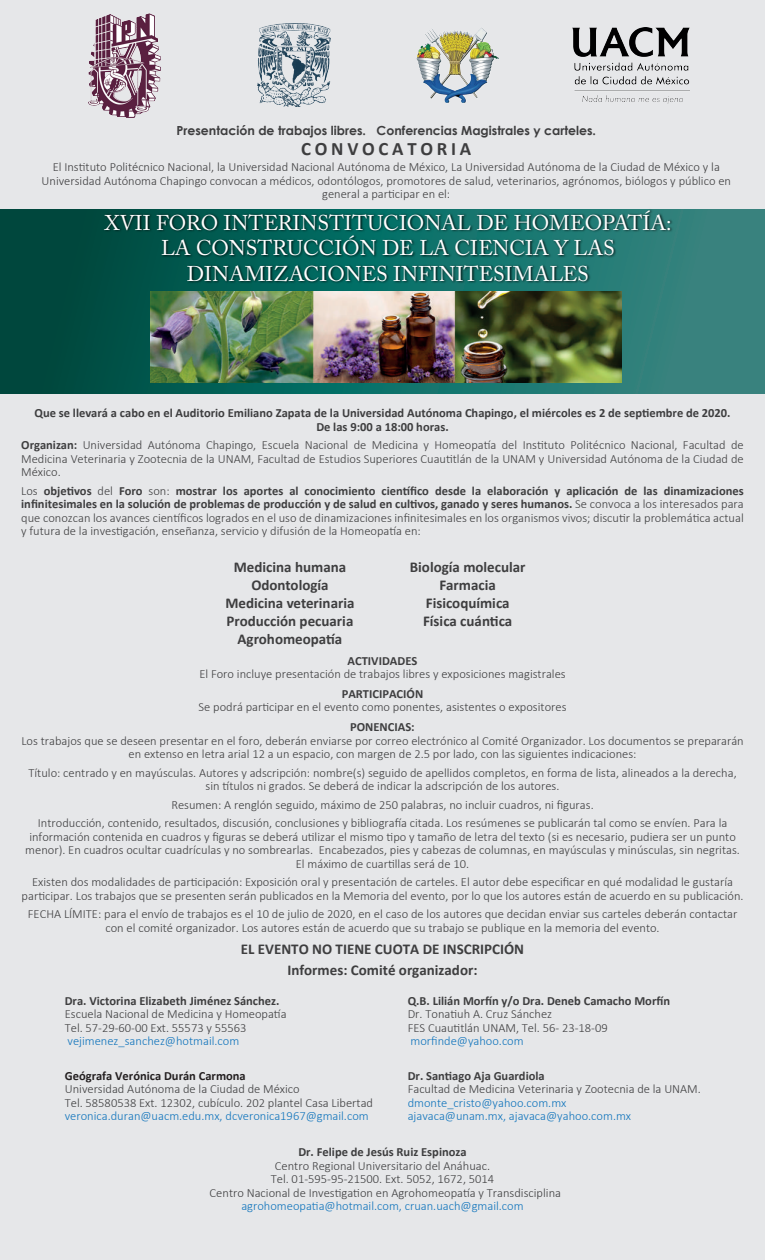
<style>
.page{position:relative;width:765px;height:1260px;background:#fff}
.page>*{position:absolute;margin:0;border:0;box-sizing:border-box;transform-origin:0 0}
.t1{font:21.25px/25.5px "Adobe Caslon Pro";color:#fff;text-align:center}
.t2{font:700 18.88px "Calibri";letter-spacing:.2em;color:#3e3e3f}
.t3{font:700 15px/18px "Calibri";color:#3e3e3f;text-align:center}
.t4{font:300 12.5px/13.5px "Calibri";color:#3e3e3f;text-align:center}
.t5{font:700 12.5px/13.5px "Calibri";color:#3e3e3f;text-align:center}
.t6{font:300 12.5px/13.5px "Calibri";color:#1074bc}
.t7{font:700 12.5px "Century Gothic";color:#3e3e3f}
.t8{font:700 12.5px "Calibri";color:#231f20}
.s1{font-weight:700}
</style>
<div class="page">
<div style="left:0;top:204px;width:765px;height:191px;background:linear-gradient(to right,#004b40,#368d89)"></div>
<div style="left:0;top:0;width:765px;height:209px;background:#e6e7e9"></div>
<div style="left:0;top:395px;width:765px;height:865px;background:#e6e7e9"></div>
<img style="left:89px;top:13px;width:71px;height:104px">
<img style="left:257px;top:23px;width:73px;height:84px">
<img style="left:416px;top:28px;width:83px;height:75px">
<img style="left:572px;top:27px;width:118px;height:76px">
<img style="left:151px;top:378px;width:471px;height:5px">
<img style="left:93px;top:209px;width:592px;height:169px">
<p class="t7" style="left:176px;top:121px;width:421px">Presentación de trabajos libres. Conferencias Magistrales y carteles.</p>
<h2 class="t2" style="left:301px;top:137px;width:172px">CONVOCATORIA</h2>
<p class="t4" style="left:42px;top:160px;width:691px">El Instituto Politécnico Nacional, la Universidad Nacional Autónoma de México, La Universidad Autónoma de la Ciudad de México y la<br>Universidad Autónoma Chapingo convocan a médicos, odontólogos, promotores de salud, veterinarios, agrónomos, biólogos y público en general a participar en el:</p>
<h1 class="t1" style="left:105px;top:209px;width:568px">XVII FORO INTERINSTITUCIONAL DE HOMEOPATÍA:<br>LA CONSTRUCCIÓN DE LA CIENCIA Y LAS<br>DINAMIZACIONES INFINITESIMALES</h1>
<p class="t5" style="left:34px;top:406px;width:698px">Que se llevará a cabo en el Auditorio Emiliano Zapata de la Universidad Autónoma Chapingo, el miércoles es 2 de septiembre de 2020.<br>De las 9:00 a 18:00 horas.</p>
<p class="t4" style="left:21px;top:438px;width:724px;text-align:justify"><span class="s1">Organizan:</span> Universidad Autónoma Chapingo, Escuela Nacional de Medicina y Homeopatía del Instituto Politécnico Nacional, Facultad de Medicina Veterinaria y Zootecnia de la UNAM, Facultad de Estudios Superiores Cuautitlán de la UNAM y Universidad Autónoma de la Ciudad de México.</p>
<p class="t4" style="left:21px;top:484px;width:724px;text-align:justify">Los <span class="s1">objetivos</span> del <span class="s1">Foro</span> son: <span class="s1">mostrar los aportes al conocimiento científico desde la elaboración y aplicación de las dinamizaciones infinitesimales en la solución de problemas de producción y de salud en cultivos, ganado y seres humanos.</span> Se convoca a los interesados para que conozcan los avances científicos logrados en el uso de dinamizaciones infinitesimales en los organismos vivos; discutir la problemática actual y futura de la investigación, enseñanza, servicio y difusión de la Homeopatía en:</p>
<p class="t3" style="left:225px;top:558px;width:131px">Medicina humana<br>Odontología<br>Medicina veterinaria<br>Producción pecuaria<br>Agrohomeopatía</p>
<p class="t3" style="left:410px;top:558px;width:117px">Biología molecular<br>Farmacia<br>Fisicoquímica<br>Física cuántica</p>
<p class="t5" style="left:348px;top:654px;width:71px">ACTIVIDADES</p>
<p class="t4" style="left:199px;top:667px;width:368px">El Foro incluye presentación de trabajos libres y exposiciones magistrales</p>
<p class="t5" style="left:342px;top:687px;width:83px">PARTICIPACIÓN</p>
<p class="t4" style="left:199px;top:700px;width:369px">Se podrá participar en el evento como ponentes, asistentes o expositores</p>
<p class="t5" style="left:350px;top:720px;width:66px">PONENCIAS:</p>
<p class="t4" style="left:21px;top:734px;width:724px">Los trabajos que se deseen presentar en el foro, deberán enviarse por correo electrónico al Comité Organizador. Los documentos se prepararán en extenso en letra arial 12 a un espacio, con margen de 2.5 por lado, con las siguientes indicaciones:</p>
<p class="t4" style="left:28px;top:766px;width:710px">Título: centrado y en mayúsculas. Autores y adscripción: nombre(s) seguido de apellidos completos, en forma de lista, alineados a la derecha, sin títulos ni grados. Se deberá de indicar la adscripción de los autores.</p>
<p class="t4" style="left:38px;top:795px;width:691px;line-height:18.5px">Resumen: A renglón seguido, máximo de 250 palabras, no incluir cuadros, ni figuras.<br>Introducción, contenido, resultados, discusión, conclusiones y bibliografía citada. Los resúmenes se publicarán tal como se envíen. Para la</p>
<p class="t4" style="left:25px;top:830px;width:716px">información contenida en cuadros y figuras se deberá utilizar el mismo tipo y tamaño de letra del texto (si es necesario, pudiera ser un punto menor). En cuadros ocultar cuadrículas y no sombrearlas. Encabezados, pies y cabezas de columnas, en mayúsculas y minúsculas, sin negritas.<br>El máximo de cuartillas será de 10.</p>
<p class="t4" style="left:22px;top:875px;width:723px">Existen dos modalidades de participación: Exposición oral y presentación de carteles. El autor debe especificar en qué modalidad le gustaría participar. Los trabajos que se presenten serán publicados en la Memoria del evento, por lo que los autores están de acuerdo en su publicación.</p>
<p class="t4" style="left:28px;top:907px;width:711px">FECHA LÍMITE: para el envío de trabajos es el 10 de julio de 2020, en el caso de los autores que decidan enviar sus carteles deberán contactar con el comité organizador. Los autores están de acuerdo que su trabajo se publique en la memoria del evento.</p>
<p class="t3" style="left:241px;top:938px;width:285px;line-height:21px">EL EVENTO NO TIENE CUOTA DE INSCRIPCIÓN<br>Informes: Comité organizador:</p>
<p class="t5" style="left:65px;top:994px;width:216px">Dra. Victorina Elizabeth Jiménez Sánchez.</p>
<p class="t4" style="left:65px;top:1007px;width:223px;text-align:left">Escuela Nacional de Medicina y Homeopatía<br>Tel. 57-29-60-00 Ext. 55573 y 55563</p>
<p class="t6" style="left:68px;top:1034px;width:173px">vejimenez_sanchez@hotmail.com</p>
<p class="t5" style="left:408px;top:994px;width:264px">Q.B. Lilián Morfín y/o Dra. Deneb Camacho Morfín</p>
<p class="t4" style="left:408px;top:1007px;width:202px;text-align:left">Dr. Tonatiuh A. Cruz Sánchez<br>FES Cuautitlán UNAM, Tel. 56- 23-18-09</p>
<p class="t6" style="left:411px;top:1034px;width:115px">morfinde@yahoo.com</p>
<p class="t5" style="left:408px;top:1069px;width:139px">Dr. Santiago Aja Guardiola</p>
<p class="t4" style="left:408px;top:1082px;width:295px">Facultad de Medicina Veterinaria y Zootecnia de la UNAM.</p>
<p class="t6" style="left:408px;top:1096px;width:225px">dmonte_cristo@yahoo.com.mx ajavaca@unam.mx, ajavaca@yahoo.com.mx</p>
<p class="t5" style="left:298px;top:1145px;width:170px">Dr. Felipe de Jesús Ruiz Espinoza</p>
<p class="t4" style="left:210px;top:1159px;width:353px">Centro Regional Universitario del Anáhuac.<br>Tel. 01-595-95-21500. Ext. 5052, 1672, 5014<br>Centro Nacional de Investigation en Agrohomeopatía y Transdisciplina</p>
<p class="t6" style="left:241px;top:1199px;width:284px">agrohomeopatia@hotmail.com, cruan.uach@gmail.com</p>
<p class="t8" style="left:65px;top:1068px;width:183px">Geógrafa Verónica Durán Carmona</p>
<p class="t4" style="left:65px;top:1082px;width:310px;text-align:left">Universidad Autónoma de la Ciudad de México<br>Tel. 58580538 Ext. 12302, cubículo. 202 plantel Casa Libertad</p>
<p class="t6" style="left:65px;top:1109px;width:305px">veronica.duran@uacm.edu.mx, dcveronica1967@gmail.com</p>
</div>
